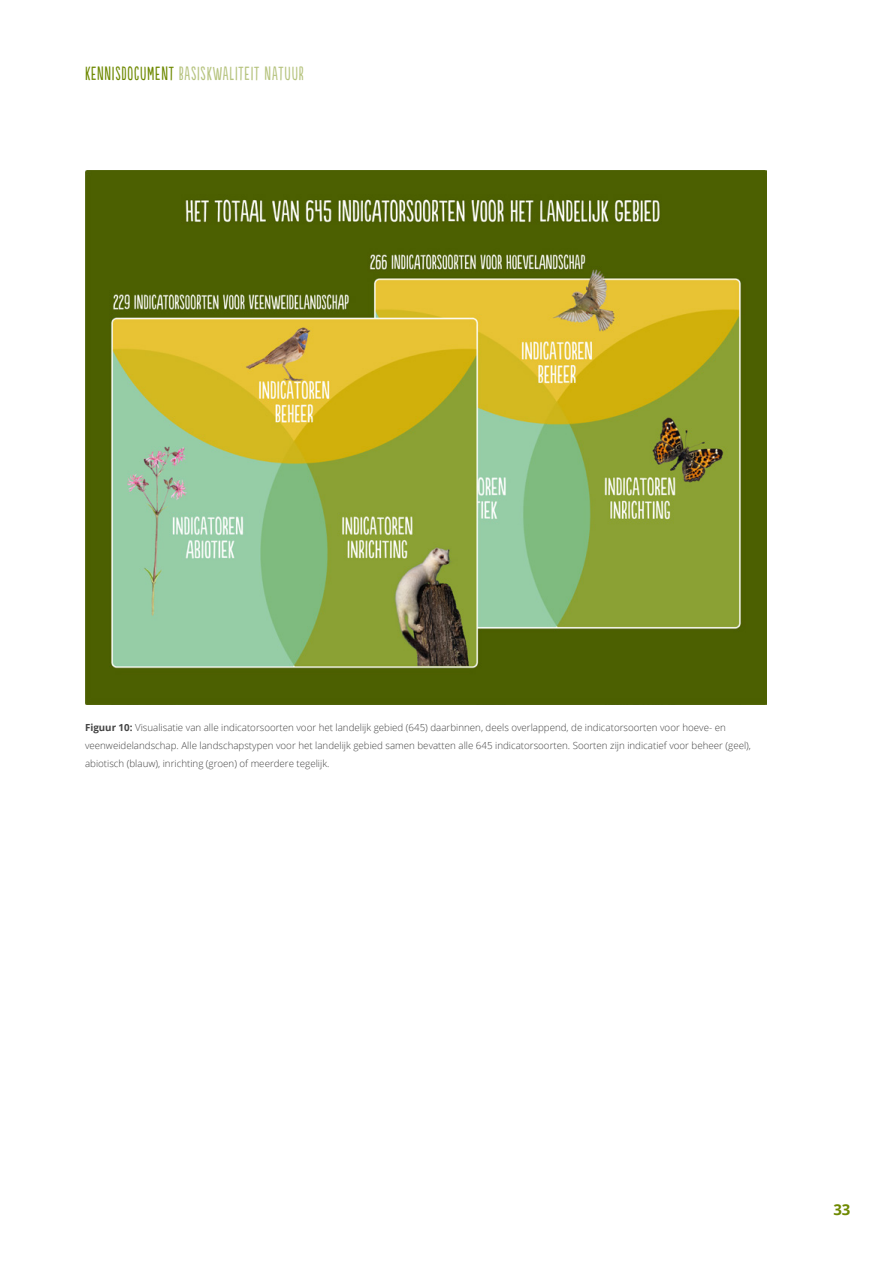
<style>
.page{position:relative;width:893px;height:1263px;background:#fff}
.page>*{position:absolute;margin:0;border:0;box-sizing:border-box;transform-origin:0 0}
.t1{font:18px "Populaire W00";letter-spacing:.05em;color:#b7c480}
.t2{font:700 15px "Open Sans";color:#6e8900}
.t3{font:300 9.75px/18px "Open Sans";color:#444}
.s1{color:#6e8900}
.s2{font-weight:700}
</style>
<div class="page">
<img style="left:85px;top:170px;width:681px;height:535px">
<h1 class="t1" style="left:85px;top:64px;width:220px"><span class="s1">KENNISDOCUMENT</span> BASISKWALITEIT NATUUR</h1>
<p class="t3" style="left:85px;top:718px;width:667px"><span class="s2">Figuur 10:</span> Visualisatie van alle indicatorsoorten voor het landelijk gebied (645) daarbinnen, deels overlappend, de indicatorsoorten voor hoeve- en veenweidelandschap. Alle landschapstypen voor het landelijk gebied samen bevatten alle 645 indicatorsoorten. Soorten zijn indicatief voor beheer (geel), abiotisch (blauw), inrichting (groen) of meerdere tegelijk.</p>
<h2 class="t2" style="left:833px;top:1199px;width:19px">33</h2>
</div>
